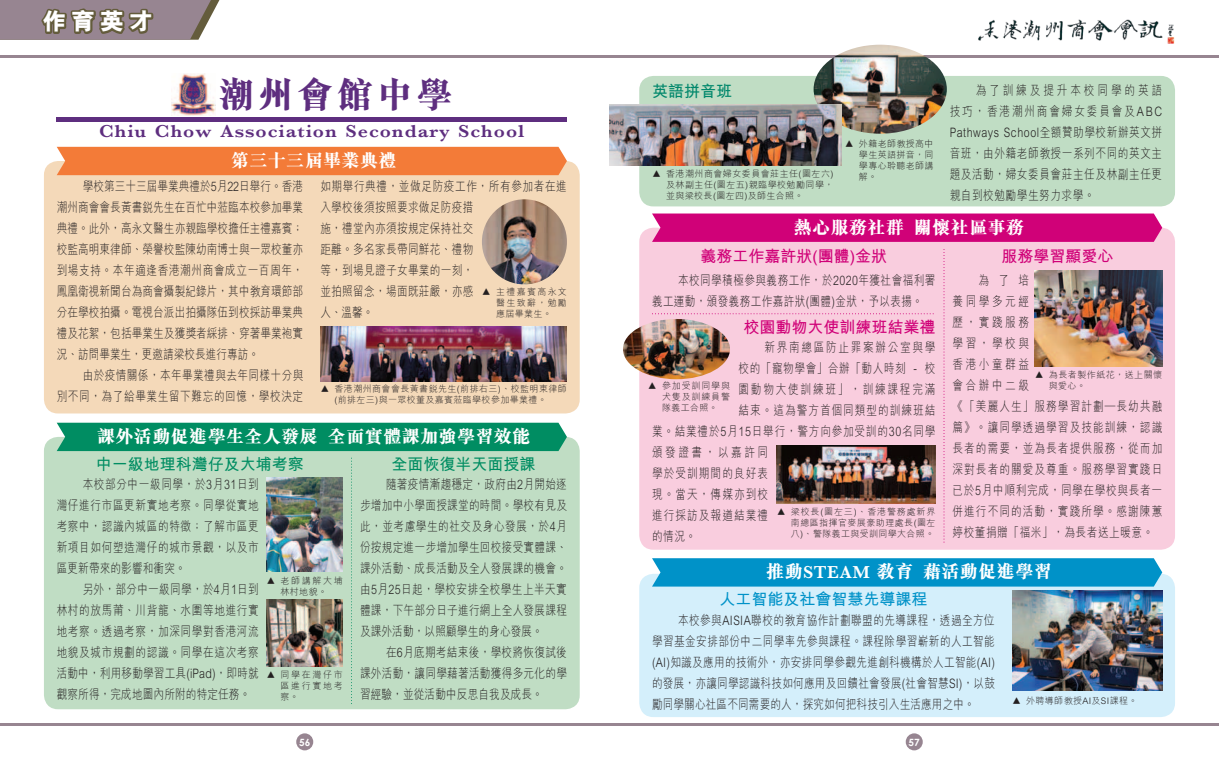
<style>
.page{position:relative;width:1219px;height:766px;background:#fff}
.page>*{position:absolute;margin:0;border:0;box-sizing:border-box;transform-origin:0 0}
.t1{font:800 36px "M Sung";letter-spacing:.1em;color:#5e2e7f}
.t2{font:800 24px "M Hei";color:#fff}
.t3{font:800 18px "M Sung";letter-spacing:.025em;color:#fff}
.t4{font:800 18px "M Sung";letter-spacing:.05em;color:#5e2e7f;scale:1.1 1}
.t5{font:700 16px "M Hei";color:#d00178}
.t6{font:700 16px "M Hei";color:#008d62}
.t7{font:700 16px "M Hei";color:#0092c8}
.t8{font:700 16px "M Hei";color:#00876b}
.t9{font:300 13px/21px "M Hei";letter-spacing:.05em;color:#231f20;text-align:justify;scale:.82 1}
.t10{font:300 13px/21px "M Hei";letter-spacing:.1em;color:#231f20;scale:.82 1}
.t11{font:300 13px/21px "M Hei";letter-spacing:.03em;color:#231f20;scale:.82 1}
.t12{font:300 13px "M Hei";letter-spacing:.07em;color:#231f20;scale:.82 1}
.t13{font:300 13px "M Hei";letter-spacing:.09em;color:#231f20;scale:.82 1}
.t14{font:300 13px "M Hei";letter-spacing:.165em;color:#231f20;scale:.82 1}
.t15{font:300 13px "M Hei";letter-spacing:.155em;color:#231f20;scale:.82 1}
.t16{font:300 13px "M Hei";letter-spacing:.24em;color:#231f20;scale:.82 1}
.t17{font:700 10px "Century Gothic";color:#fff}
.t18{font:300 9px/11px "M Hei";letter-spacing:.045em;color:#231f20;text-align:justify}
.t19{font:300 9px/11px "M Hei";letter-spacing:.09em;color:#231f20}
.t20{font:300 9px/11px "M Hei";letter-spacing:.185em;color:#231f20;text-align:center}
</style>
<div class="page">
<img style="left:978px;top:19px;width:197px;height:25px">
<hr style="left:0;top:56px;width:1219px;height:2px;background:#978591">
<hr style="left:0;top:723px;width:1219px;height:2px;background:#978591">
<div style="left:296px;top:733px;width:17px;height:17px;background:#978591;border-radius:50%"></div>
<div style="left:906px;top:733px;width:17px;height:17px;background:#978591;border-radius:50%"></div>
<svg style="left:0;top:0;width:219px;height:40px;background:#8e8080"></svg>
<div style="left:44px;top:161px;width:536px;height:252px;background:#f4d9b9;border-radius:14px"></div>
<div style="left:44px;top:437px;width:536px;height:272px;background:#c0ddc4;border-radius:14px"></div>
<hr style="left:57px;top:117px;width:510px;height:1px;background:#5e2e7f">
<hr style="left:57px;top:119px;width:510px;height:1px;background:#5e2e7f">
<hr style="left:57px;top:120px;width:510px;height:2px;background:#5e2e7f">
<img style="left:171px;top:73px;width:45px;height:43px">
<img style="left:320px;top:326px;width:247px;height:56px">
<img style="left:482px;top:199px;width:85px;height:85px;border-radius:43px">
<div style="left:57px;top:147px;width:510px;height:28px;background:#f37b38"></div>
<div style="left:57px;top:422px;width:510px;height:29px;background:#008d62"></div>
<img style="left:266px;top:477px;width:77px;height:94px">
<img style="left:266px;top:599px;width:77px;height:67px">
<svg style="left:351px;top:457px;width:1px;height:244px"></svg>
<div style="left:639px;top:228px;width:536px;height:321px;background:#f9cdde;border-radius:14px"></div>
<div style="left:639px;top:573px;width:536px;height:143px;background:#d4effb;border-radius:14px"></div>
<img style="left:1012px;top:590px;width:150px;height:100px">
<div style="left:639px;top:76px;width:536px;height:130px;background:#c0ddc4;border-radius:14px"></div>
<svg style="left:652px;top:213px;width:510px;height:29px;background:#d1097c"></svg>
<div style="left:652px;top:558px;width:510px;height:28px;background:#0092c8"></div>
<img style="left:814px;top:45px;width:133px;height:89px">
<img style="left:609px;top:104px;width:233px;height:61px">
<img style="left:1035px;top:270px;width:127px;height:96px">
<svg style="left:943px;top:249px;width:1px;height:293px"></svg>
<svg style="left:652px;top:313px;width:282px;height:1px"></svg>
<img style="left:623px;top:319px;width:107px;height:60px">
<img style="left:777px;top:445px;width:158px;height:58px">
<h2 class="t2" style="left:43px;top:9px;width:112px">作育英才</h2>
<h1 class="t1" style="left:218px;top:76px;width:235px">潮州會館中學</h1>
<h3 class="t4" style="left:99px;top:121px;width:388px">Chiu Chow Association Secondary School</h3>
<h3 class="t3" style="left:231px;top:151px;width:167px">第三十三屆畢業典禮</h3>
<p class="t9" style="left:57px;top:176px;width:302px;text-indent:26px">學校第三十三屆畢業典禮於5月22日舉行。香港潮州商會會長黃書銳先生在百忙中蒞臨本校參加畢業典禮。此外，高永文醫生亦親臨學校擔任主禮嘉賓；校監高明東律師、榮譽校監陳幼南博士與一眾校董亦到場支持。本年適逢香港潮州商會成立一百周年，鳳凰衛視新聞台為商會攝製紀錄片，其中教育環節部分在學校拍攝。電視台派出拍攝隊伍到校採訪畢業典禮及花絮，包括畢業生及獲獎者綵排、穿著畢業袍實況、訪問畢業生，更邀請梁校長進行專訪。</p>
<p class="t9" style="left:57px;top:365px;width:302px;text-align:right">由於疫情關係，本年畢業禮與去年同樣十分與<br>別不同，為了給畢業生留下難忘的回憶，學校決定</p>
<p class="t11" style="left:320px;top:176px;width:302px">如期舉行典禮，並做足防疫工作，所有參加者在進入學校後須按照要求做足防疫措<br>施，禮堂內亦須按規定保持社交<br>距離。多名家長帶同鮮花、禮物<br>等，到場見證子女畢業的一刻，<br>並拍照留念，場面既莊嚴，亦感<br>人、溫馨。</p>
<p class="t18" style="left:496px;top:286px;width:72px;text-indent:-14px">▲ 主禮嘉賓高永文醫生致辭，勉勵應屆畢業生。</p>
<p class="t18" style="left:334px;top:383px;width:234px;text-indent:-14px">▲ 香港潮州商會會長黃書銳先生(前排右三)、校監明東律師(前排左三)與一眾校董及嘉賓蒞臨學校參加畢業禮。</p>
<h3 class="t3" style="left:97px;top:426px;width:435px">課外活動促進學生全人發展 全面實體課加強學習效能</h3>
<p class="t6" style="left:96px;top:455px;width:209px">中一級地理科灣仔及大埔考察</p>
<p class="t9" style="left:57px;top:474px;width:248px;text-indent:26px">本校部分中一級同學，於3月31日到灣仔進行市區更新實地考察。同學從實地考察中，認識內城區的特徵；了解市區更新項目如何塑造灣仔的城市景觀，以及市區更新帶來的影響和衝突。</p>
<p class="t9" style="left:57px;top:579px;width:248px;text-indent:26px">另外，部分中一級同學，於4月1日到林村的放馬莆、川背龍、水圍等地進行實地考察。透過考察，加深同學對香港河流地貌及城市規劃的認識。同學在這次考察活動中，利用移動學習工具(iPad)，即時就觀察所得，完成地圖內所附的特定任務。</p>
<p class="t6" style="left:391px;top:455px;width:145px">全面恢復半天面授課</p>
<p class="t9" style="left:360px;top:474px;width:254px;text-indent:26px">隨著疫情漸趨穩定，政府由2月開始逐步增加中小學面授課堂的時間。學校有見及此，並考慮學生的社交及身心發展，於4月份按規定進一步增加學生回校接受實體課、課外活動、成長活動及全人發展課的機會。由5月25日起，學校安排全校學生上半天實體課，下午部分日子進行網上全人發展課程及課外活動，以照顧學生的身心發展。</p>
<p class="t9" style="left:360px;top:642px;width:254px;text-indent:26px">在6月底期考結束後，學校將恢復試後課外活動，讓同學藉著活動獲得多元化的學習經驗，並從活動中反思自我及成長。</p>
<p class="t20" style="left:266px;top:575px;width:78px">▲ 老師講解大埔林村地貌。</p>
<p class="t18" style="left:281px;top:669px;width:64px;text-indent:-14px">▲ 同學在灣仔市區進行實地考察。</p>
<p class="t8" style="left:652px;top:83px;width:81px">英語拼音班</p>
<p class="t18" style="left:666px;top:168px;width:169px;text-indent:-14px">▲ 香港潮州商會婦女委員會莊主任(圖左六)及林副主任(圖左五)親臨學校勉勵同學，並與梁校長(圖左四)及師生合照。</p>
<p class="t18" style="left:859px;top:138px;width:76px;text-indent:-14px">▲ 外籍老師教授高中學生英語拼音，同學專心聆聽老師講解。</p>
<p class="t9" style="left:950px;top:80px;width:261px;text-indent:26px">為了訓練及提升本校同學的英語技巧，香港潮州商會婦女委員會及ABC Pathways School全額贊助學校新辦英文拼音班，由外籍老師教授一系列不同的英文主題及活動，婦女委員會莊主任及林副主任更親自到校勉勵學生努力求學。</p>
<h3 class="t3" style="left:794px;top:217px;width:232px">熱心服務社群 關懷社區事務</h3>
<p class="t5" style="left:700px;top:248px;width:188px">義務工作嘉許狀(團體)金狀</p>
<p class="t5" style="left:1001px;top:248px;width:113px">服務學習顯愛心</p>
<p class="t9" style="left:652px;top:270px;width:347px;text-indent:26px">本校同學積極參與義務工作，於2020年獲社會福利署義工運動，頒發義務工作嘉許狀(團體)金狀，予以表揚。</p>
<p class="t15" style="left:764px;top:340px;width:210px">新界南總區防止罪案辦公室與學</p>
<p class="t9" style="left:738px;top:358px;width:242px">校的「寵物學會」合辦「動人時刻 - 校</p>
<p class="t14" style="left:738px;top:382px;width:242px">園動物大使訓練班」，訓練課程完滿</p>
<p class="t13" style="left:738px;top:403px;width:242px">結束。這為警方首個同類型的訓練班結</p>
<p class="t12" style="left:652px;top:424px;width:347px">業。結業禮於5月15日舉行，警方向參加受訓的30名同學</p>
<p class="t16" style="left:652px;top:445px;width:143px">頒發證書，以嘉許同</p>
<p class="t10" style="left:652px;top:463px;width:143px">學於受訓期間的良好表</p>
<p class="t9" style="left:652px;top:484px;width:143px">現。當天，傳媒亦到校</p>
<p class="t10" style="left:652px;top:505px;width:143px">進行採訪及報道結業禮</p>
<p class="t9" style="left:652px;top:526px;width:55px">的情況。</p>
<p class="t10" style="left:952px;top:270px;width:257px;text-indent:26px">為了培<br>養同學多元經<br>歷，實踐服務<br>學習，學校與<br>香港小童群益<br>會合辦中二級<br>《「美麗人生」服務學習計劃—長幼共融篇》。讓同學透過學習及技能訓練，認識長者的需要，並為長者提供服務，從而加深對長者的關愛及尊重。服務學習實踐日已於5月中順利完成，同學在學校與長者一併進行不同的活動，實踐所學。感謝陳蕙婷校董捐贈「福米」，為長者送上暖意。</p>
<p class="t5" style="left:743px;top:319px;width:193px">校園動物大使訓練班結業禮</p>
<p class="t18" style="left:1035px;top:369px;width:129px">▲ 為長者製作紙花，送上關懷</p>
<p class="t19" style="left:648px;top:380px;width:84px">▲ 參加受訓同學與</p>
<p class="t18" style="left:1049px;top:380px;width:39px">與愛心。</p>
<p class="t19" style="left:662px;top:391px;width:69px">犬隻及訓練員警隊義工合照。</p>
<p class="t18" style="left:791px;top:506px;width:146px;text-indent:-14px">▲ 梁校長(圖左三)、香港警務處新界南總區指揮官麥展豪助理處長(圖左八)、警隊義工與受訓同學大合照。</p>
<h3 class="t3" style="left:766px;top:562px;width:287px">推動STEAM 教育 藉活動促進學習</h3>
<p class="t7" style="left:719px;top:591px;width:209px">人工智能及社會智慧先導課程</p>
<p class="t9" style="left:652px;top:609px;width:420px;text-indent:26px">本校參與AISIA聯校的教育協作計劃聯盟的先導課程，透過全方位學習基金安排部份中二同學率先參與課程。課程除學習嶄新的人工智能(AI)知識及應用的技術外，亦安排同學參觀先進創科機構於人工智能(AI)的發展，亦讓同學認識科技如何應用及回饋社會發展(社會智慧SI)，以鼓勵同學關心社區不同需要的人，探究如何把科技引入生活應用之中。</p>
<p class="t18" style="left:1012px;top:695px;width:127px">▲ 外聘導師教授AI及SI課程。</p>
<p class="t17" style="left:299px;top:735px;width:13px">56</p>
<p class="t17" style="left:909px;top:735px;width:13px">57</p>
</div>
